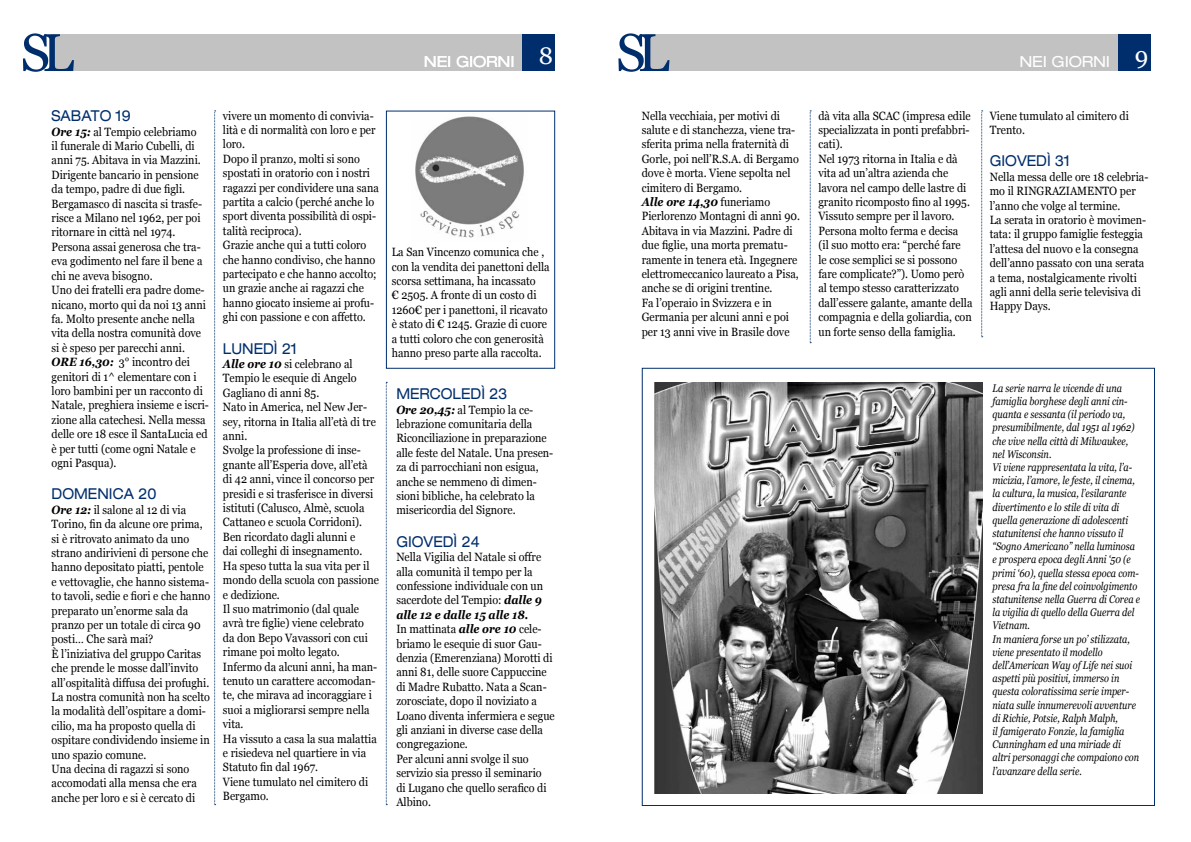
<style>
.page{position:relative;width:1191px;height:842px;background:#fff}
.page>*{position:absolute;margin:0;border:0;box-sizing:border-box;transform-origin:0 0}
.t1{font:53.1px "Georgia";color:#002e6d}
.t2{font:expanded 15.3px "Helvetica Neue LT Std";letter-spacing:-.015em;color:#fff}
.t3{font:expanded 15px "Helvetica Neue LT Std";color:#002e6d;scale:.9 1}
.t4{font:12px/14.4px "Georgia";color:#000;scale:.9 1}
.t5{font:italic 11px/13.2px "Georgia";color:#000;scale:.83 1}
.s1{font-family:"Georgia";font-stretch:normal;font-size:53.1px;color:#002e6d}
.s2{font-weight:700;font-style:italic}
</style>
<div class="page">
<div style="left:51px;top:34px;width:471px;height:37px;background:#c2c2c2"></div>
<div style="left:646px;top:34px;width:472px;height:37px;background:#c2c2c2"></div>
<div style="left:522px;top:34px;width:33px;height:37px;background:#002e6d"></div>
<div style="left:1118px;top:34px;width:32px;height:37px;background:#002e6d"></div>
<svg style="left:386px;top:382px;width:1px;height:423px"></svg>
<svg style="left:214px;top:111px;width:2px;height:694px"></svg>
<svg style="left:981px;top:111px;width:1px;height:226px"></svg>
<svg style="left:810px;top:111px;width:1px;height:232px"></svg>
<img style="left:415px;top:116px;width:109px;height:122px">
<div style="left:386px;top:111px;width:169px;height:258px;border:1px solid #002e6d"></div>
<img style="left:654px;top:382px;width:328px;height:411px">
<h1 class="t1" style="left:21px;top:14px;width:55px">SL</h1>
<p class="t2" style="left:424px;top:52px;width:247px">NEI GIORNI <sup>8</sup> <span class="s1">SL</span></p>
<p class="t2" style="left:1019px;top:52px;width:131px">NEI GIORNI <sup>9</sup></p>
<p class="t3" style="left:52px;top:107px;width:90px">SABATO 19</p>
<p class="t4" style="left:52px;top:124px;width:176px"><span class="s2">Ore 15:</span> al Tempio celebriamo<br>il funerale di Mario Cubelli, di anni 75. Abitava in via Mazzini.<br>Dirigente bancario in pensione da tempo, padre di due figli.<br>Bergamasco di nascita si trasfe&shy;risce a Milano nel 1962, per poi ritornare in città nel 1974.<br>Persona assai generosa che tra&shy;eva godimento nel fare il bene a chi ne aveva bisogno.<br>Uno dei fratelli era padre dome&shy;nicano, morto qui da noi 13 anni fa. Molto presente anche nella vita della nostra comunità dove si è speso per parecchi anni.<br><span class="s2">ORE 16,30:</span> 3° incontro dei genitori di 1^ elementare con i loro bambini per un racconto di<br>Natale, preghiera insieme e iscri&shy;zione alla catechesi. Nella messa delle ore 18 esce il SantaLucia ed è per tutti (come ogni Natale e ogni Pasqua).</p>
<p class="t3" style="left:52px;top:485px;width:118px">DOMENICA 20</p>
<p class="t4" style="left:52px;top:502px;width:178px"><span class="s2">Ore 12:</span> il salone al 12 di via<br>Torino, fin da alcune ore prima, si è ritrovato animato da uno strano andirivieni di persone che hanno depositato piatti, pentole e vettovaglie, che hanno sistema&shy;to tavoli, sedie e fiori e che hanno preparato un’enorme sala da pranzo per un totale di circa 90 posti… Che sarà mai?<br>È l’iniziativa del gruppo Caritas che prende le mosse dall’invito all’ospitalità diffusa dei profughi.<br>La nostra comunità non ha scelto la modalità dell’ospitare a domi&shy;cilio, ma ha proposto quella di ospitare condividendo insieme in uno spazio comune.<br>Una decina di ragazzi si sono accomodati alla mensa che era anche per loro e si è cercato di</p>
<p class="t4" style="left:223px;top:108px;width:175px">vivere un momento di convivia&shy;lità e di normalità con loro e per loro.<br>Dopo il pranzo, molti si sono spostati in oratorio con i nostri ragazzi per condividere una sana partita a calcio (perché anche lo sport diventa possibilità di ospi&shy;talità reciproca).<br>Grazie anche qui a tutti coloro che hanno condiviso, che hanno partecipato e che hanno accolto; un grazie anche ai ragazzi che hanno giocato insieme ai profu&shy;ghi con passione e con affetto.</p>
<p class="t3" style="left:223px;top:339px;width:84px">LUNEDÌ 21</p>
<p class="t4" style="left:223px;top:356px;width:175px"><span class="s2">Alle ore 10</span> si celebrano al<br>Tempio le esequie di Angelo<br>Gagliano di anni 85.<br>Nato in America, nel New Jer&shy;sey, ritorna in Italia all’età di tre anni.<br>Svolge la professione di inse&shy;gnante all’Esperia dove, all’età di 42 anni, vince il concorso per presidi e si trasferisce in diversi istituti (Calusco, Almè, scuola<br>Cattaneo e scuola Corridoni).<br>Ben ricordato dagli alunni e<br>dai colleghi di insegnamento.<br>Ha speso tutta la sua vita per il mondo della scuola con passione e dedizione.<br>Il suo matrimonio (dal quale avrà tre figlie) viene celebrato<br>da don Bepo Vavassori con cui rimane poi molto legato.<br>Infermo da alcuni anni, ha man&shy;tenuto un carattere accomodan&shy;te, che mirava ad incoraggiare i suoi a migliorarsi sempre nella vita.<br>Ha vissuto a casa la sua malattia e risiedeva nel quartiere in via<br>Statuto fin dal 1967.<br>Viene tumulato nel cimitero di<br>Bergamo.</p>
<p class="t4" style="left:392px;top:244px;width:177px">La San Vincenzo comunica che , con la vendita dei panettoni della scorsa settimana, ha incassato<br>€ 2505. A fronte di un costo di<br>1260€ per i panettoni, il ricavato è stato di € 1245. Grazie di cuore a tutti coloro che con generosità hanno preso parte alla raccolta.</p>
<p class="t3" style="left:396px;top:385px;width:125px">MERCOLEDÌ 23</p>
<p class="t4" style="left:396px;top:402px;width:176px"><span class="s2">Ore 20,45:</span> al Tempio la ce&shy;lebrazione comunitaria della<br>Riconciliazione in preparazione alle feste del Natale. Una presen&shy;za di parrocchiani non esigua, anche se nemmeno di dimen&shy;sioni bibliche, ha celebrato la misericordia del Signore.</p>
<p class="t3" style="left:396px;top:532px;width:94px">GIOVEDÌ 24</p>
<p class="t4" style="left:396px;top:549px;width:177px">Nella Vigilia del Natale si offre alla comunità il tempo per la confessione individuale con un sacerdote del Tempio: <span class="s2">dalle 9 alle 12 e dalle 15 alle 18.<br></span>In mattinata <span class="s2">alle ore 10</span> cele&shy;briamo le esequie di suor Gau&shy;denzia (Emerenziana) Morotti di anni 81, delle suore Cappuccine di Madre Rubatto. Nata a Scan&shy;zorosciate, dopo il noviziato a<br>Loano diventa infermiera e segue gli anziani in diverse case della congregazione.<br>Per alcuni anni svolge il suo servizio sia presso il seminario<br>di Lugano che quello serafico di<br>Albino.</p>
<p class="t4" style="left:642px;top:108px;width:177px">Nella vecchiaia, per motivi di salute e di stanchezza, viene tra&shy;sferita prima nella fraternità di<br>Gorle, poi nell’R.S.A. di Bergamo dove è morta. Viene sepolta nel cimitero di Bergamo.<br><span class="s2">Alle ore 14,30</span> funeriamo<br>Pierlorenzo Montagni di anni 90.<br>Abitava in via Mazzini. Padre di due figlie, una morta prematu&shy;ramente in tenera età. Ingegnere elettromeccanico laureato a Pisa, anche se di origini trentine.<br>Fa l’operaio in Svizzera e in<br>Germania per alcuni anni e poi per 13 anni vive in Brasile dove</p>
<p class="t4" style="left:989px;top:108px;width:156px">Viene tumulato al cimitero di<br>Trento.</p>
<p class="t4" style="left:818px;top:108px;width:173px">dà vita alla SCAC (impresa edile specializzata in ponti prefabbri&shy;cati).<br>Nel 1973 ritorna in Italia e dà vita ad un’altra azienda che lavora nel campo delle lastre di granito ricomposto fino al 1995.<br>Vissuto sempre per il lavoro.<br>Persona molto ferma e decisa<br>(il suo motto era: “perché fare<br>le cose semplici se si possono fare complicate?”). Uomo però al tempo stesso caratterizzato dall’essere galante, amante della compagnia e della goliardia, con un forte senso della famiglia.</p>
<p class="t3" style="left:989px;top:152px;width:91px">GIOVEDÌ 31</p>
<p class="t4" style="left:989px;top:169px;width:178px">Nella messa delle ore 18 celebria&shy;mo il RINGRAZIAMENTO per l’anno che volge al termine.<br>La serata in oratorio è movimen&shy;tata: il gruppo famiglie festeggia l’attesa del nuovo e la consegna dell’anno passato con una serata a tema, nostalgicamente rivolti agli anni della serie televisiva di<br>Happy Days.</p>
<p class="t5" style="left:992px;top:381px;width:179px">La serie narra le vicende di una famiglia borghese degli anni cin&shy;quanta e sessanta (il periodo va, presumibilmente, dal 1951 al 1962) che vive nella città di Milwaukee, nel Wisconsin.<br>Vi viene rappresentata la vita, l’a&shy;micizia, l’amore, le feste, il cinema, la cultura, la musica, l’esilarante divertimento e lo stile di vita di quella generazione di adolescenti statunitensi che hanno vissuto il “Sogno Americano” nella luminosa e prospera epoca degli Anni ‘50 (e primi ‘60), quella stessa epoca com&shy;presa fra la fine del coinvolgimento statunitense nella Guerra di Corea e la vigilia di quello della Guerra del<br>Vietnam.<br>In maniera forse un po’ stilizzata, viene presentato il modello dell’American Way of Life nei suoi aspetti più positivi, immerso in questa coloratissima serie imper&shy;niata sulle innumerevoli avventure di Richie, Potsie, Ralph Malph,<br>il famigerato Fonzie, la famiglia<br>Cunningham ed una miriade di altri personaggi che compaiono con l’avanzare della serie.</p>
</div>
